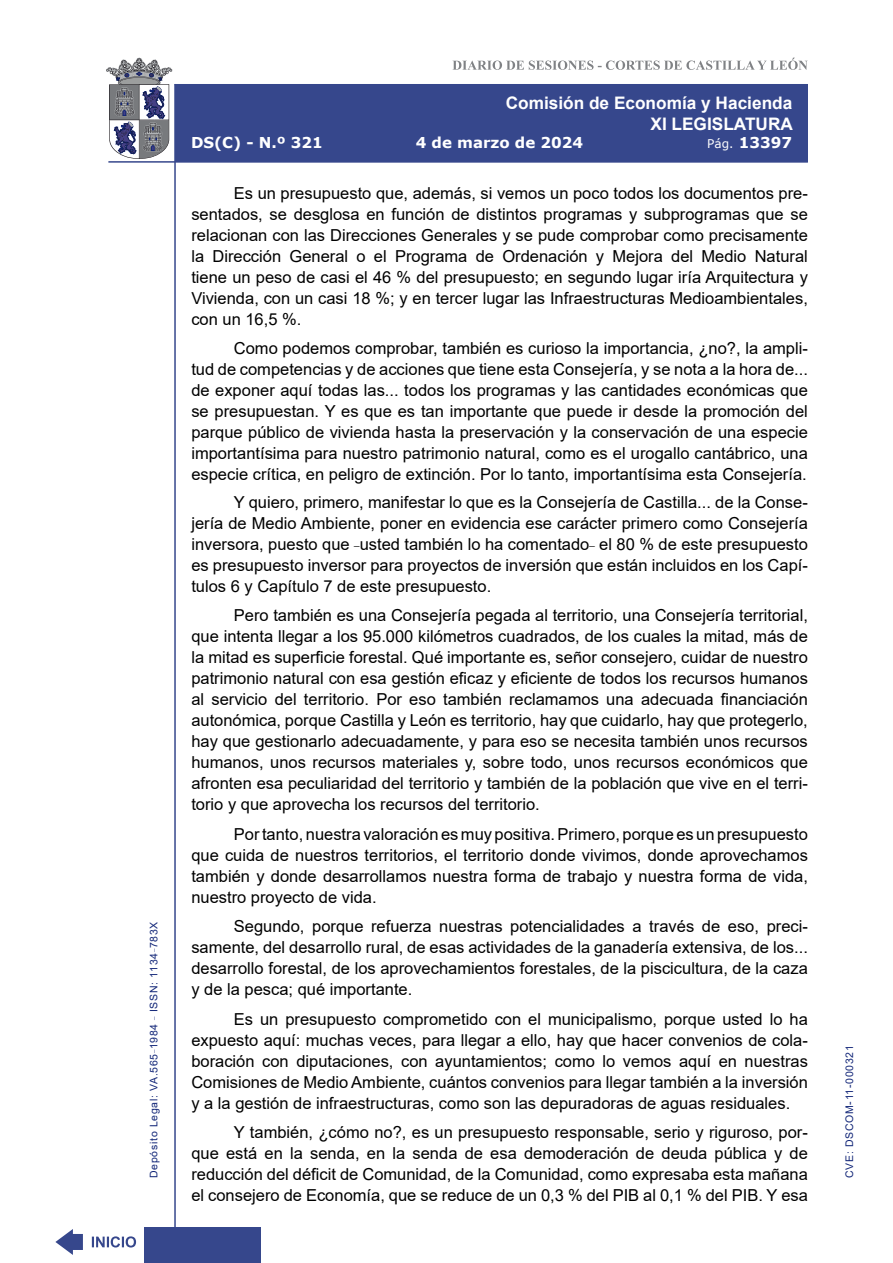
<style>
.page{position:relative;width:893px;height:1263px;background:#fff}
.page>*{position:absolute;margin:0;border:0;box-sizing:border-box;transform-origin:0 0}
.t1{font:700 17.25px/20.7px "Arial";color:#fff;text-align:right}
.t2{font:16.5px/21px "Arial";color:#000;text-align:justify}
.t3{font:700 15px "Verdana";color:#fff}
.t4{font:10.5px "Arial";letter-spacing:.065em;color:#122678}
.s1{font-weight:400;font-size:12px}
</style>
<div class="page">
<svg style="left:452px;top:58px;width:356px;height:12px"></svg>
<hr style="left:174px;top:84px;width:2px;height:1179px;background:#36478c">
<div style="left:144px;top:1227px;width:117px;height:36px;background:#36478c"></div>
<div style="left:175px;top:84px;width:633px;height:78px;background:#36478c"></div>
<hr style="left:108px;top:161px;width:700px;height:2px;background:#36478c">
<svg style="left:92px;top:1236px;width:44px;height:11px"></svg>
<svg style="left:55px;top:1229px;width:28px;height:26px"></svg>
<svg style="left:106px;top:58px;width:66px;height:101px"></svg>
<p class="t4" style="left:146px;top:1178px;width:258px;rotate:-90deg">Depósito Legal: VA.565<sup>_</sup>1984 <sup>_</sup> ISSN: 1134<sup>_</sup>783X</p>
<p class="t1" style="left:506px;top:93px;width:289px">Comisión de Economía y Hacienda<br>XI LEGISLATURA</p>
<p class="t3" style="left:191px;top:132px;width:133px">DS(C) - N.º 321</p>
<p class="t3" style="left:416px;top:132px;width:169px">4 de marzo de 2024</p>
<p class="t3" style="left:707px;top:132px;width:86px"><span class="s1">Pág.</span> 13397</p>
<p class="t2" style="left:191px;top:183px;width:618px;text-indent:43px">Es un presupuesto que, además, si vemos un poco todos los documentos pre&shy;sentados, se desglosa en función de distintos programas y subprogramas que se relacionan con las Direcciones Generales y se pude comprobar como precisamente la Dirección General o el Programa de Ordenación y Mejora del Medio Natural tiene un peso de casi el 46 % del presupuesto; en segundo lugar iría Arquitectura y Vivienda, con un casi 18 %; y en tercer lugar las Infraestructuras Medioambientales, con un 16,5 %.</p>
<p class="t2" style="left:191px;top:337px;width:618px;text-indent:43px">Como podemos comprobar, también es curioso la importancia, ¿no?, la ampli&shy;tud de competencias y de acciones que tiene esta Consejería, y se nota a la hora de... de exponer aquí todas las... todos los programas y las cantidades económicas que se presupuestan. Y es que es tan importante que puede ir desde la promoción del parque público de vivienda hasta la preservación y la conservación de una especie importantísima para nuestro patrimonio natural, como es el urogallo cantábrico, una especie crítica, en peligro de extinción. Por lo tanto, importantísima esta Consejería.</p>
<p class="t2" style="left:191px;top:492px;width:618px;text-indent:43px">Y quiero, primero, manifestar lo que es la Consejería de Castilla... de la Conse&shy;jería de Medio Ambiente, poner en evidencia ese carácter primero como Consejería inversora, puesto que <sup>_</sup>usted también lo ha comentado<sup>_</sup> el 80 % de este presupuesto es presupuesto inversor para proyectos de inversión que están incluidos en los Capí&shy;tulos 6 y Capítulo 7 de este presupuesto.</p>
<p class="t2" style="left:191px;top:605px;width:618px;text-indent:43px">Pero también es una Consejería pegada al territorio, una Consejería territorial, que intenta llegar a los 95.000 kilómetros cuadrados, de los cuales la mitad, más de la mitad es superficie forestal. Qué importante es, señor consejero, cuidar de nuestro patrimonio natural con esa gestión eficaz y eficiente de todos los recursos humanos al servicio del territorio. Por eso también reclamamos una adecuada financiación autonómica, porque Castilla y León es territorio, hay que cuidarlo, hay que protegerlo, hay que gestionarlo adecuadamente, y para eso se necesita también unos recursos humanos, unos recursos materiales y, sobre todo, unos recursos económicos que afronten esa peculiaridad del territorio y también de la población que vive en el terri&shy;torio y que aprovecha los recursos del territorio.</p>
<p class="t2" style="left:191px;top:823px;width:618px;text-indent:43px">Por tanto, nuestra valoración es muy positiva. Primero, porque es un presupuesto que cuida de nuestros territorios, el territorio donde vivimos, donde aprovechamos también y donde desarrollamos nuestra forma de trabajo y nuestra forma de vida, nuestro proyecto de vida.</p>
<p class="t2" style="left:191px;top:916px;width:618px;text-indent:43px">Segundo, porque refuerza nuestras potencialidades a través de eso, preci&shy;samente, del desarrollo rural, de esas actividades de la ganadería extensiva, de los... desarrollo forestal, de los aprovechamientos forestales, de la piscicultura, de la caza y de la pesca; qué importante.</p>
<p class="t2" style="left:191px;top:1008px;width:618px;text-indent:43px">Es un presupuesto comprometido con el municipalismo, porque usted lo ha expuesto aquí: muchas veces, para llegar a ello, hay que hacer convenios de cola&shy;boración con diputaciones, con ayuntamientos; como lo vemos aquí en nuestras Comisiones de Medio Ambiente, cuántos convenios para llegar también a la inversión y a la gestión de infraestructuras, como son las depuradoras de aguas residuales.</p>
<p class="t2" style="left:191px;top:1122px;width:618px;text-indent:43px">Y también, ¿cómo no?, es un presupuesto responsable, serio y riguroso, por&shy;que está en la senda, en la senda de esa demoderación de deuda pública y de reducción del déficit de Comunidad, de la Comunidad, como expresaba esta mañana el consejero de Economía, que se reduce de un 0,3 % del PIB al 0,1 % del PIB. Y esa</p>
<p class="t4" style="left:842px;top:1178px;width:134px;rotate:-90deg">CVE: DSCOM-11-000321</p>
</div>
